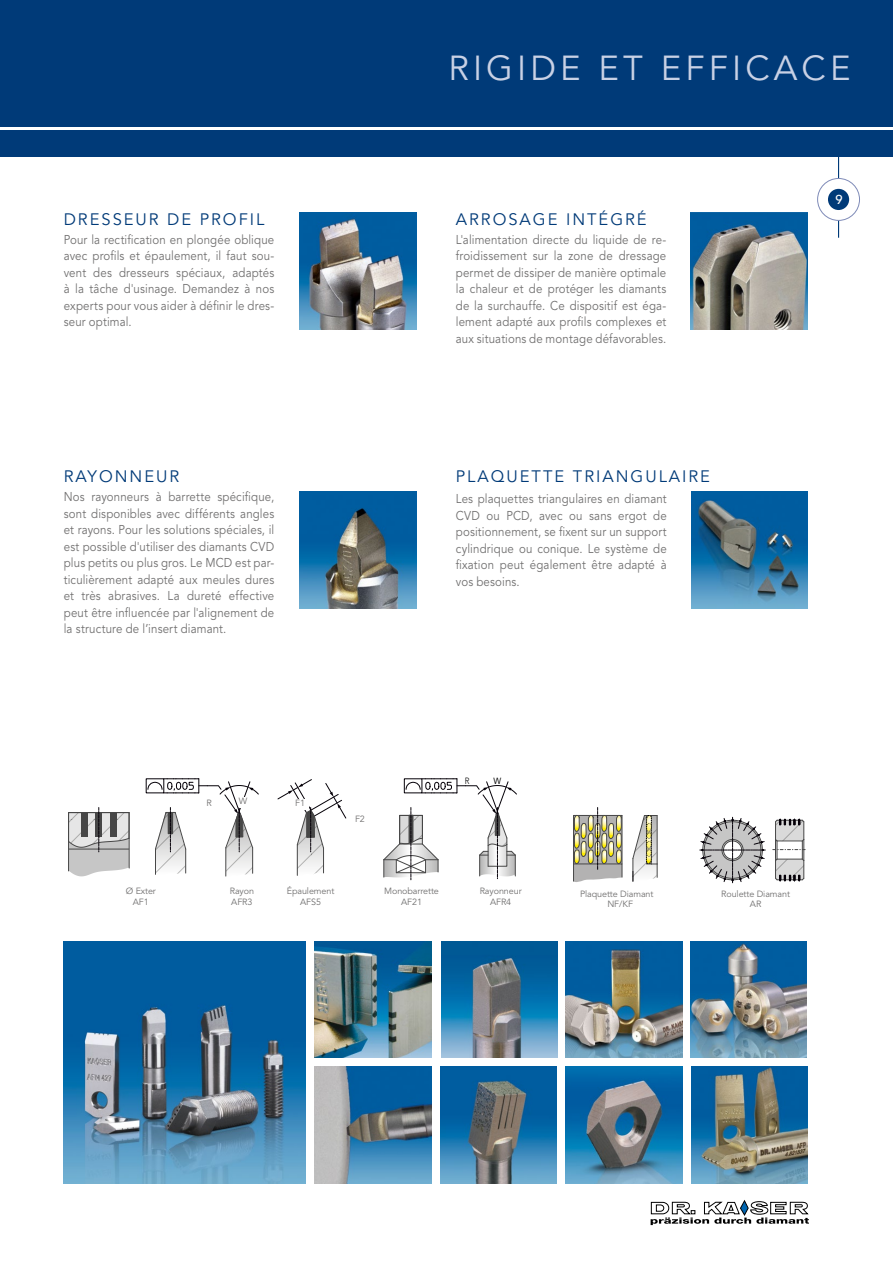
<style>
.page{position:relative;width:893px;height:1263px;background:#fff}
.page>*{position:absolute;margin:0;border:0;box-sizing:border-box;transform-origin:0 0}
.t1{font:34.5px "Avenir LT Std";letter-spacing:.12em;color:#c9d1e5}
.t2{font:16.5px "Avenir LT Std";letter-spacing:.12em;color:#003a78}
.t3{font:500 12.9px "Avenir LT Std";color:#fff}
.t4{font:12.75px/16.5px "Avenir LT Std";letter-spacing:.015em;color:#706f6f;text-align:justify;scale:.9 1}
.t5{font:9px/10.5px "Avenir LT Std";letter-spacing:-.01em;color:#706f6f;text-align:center}
.t6{font:300 9px "Avenir LT Std";color:#000;scale:.9 1}
.t7{font:9px "Avenir LT Com";color:#000;scale:.9 1}
</style>
<div class="page">
<div style="left:0;top:0;width:893px;height:157px;background:#003a78"></div>
<hr style="left:0;top:127px;width:893px;height:3px;background:#fff">
<svg style="left:651px;top:1200px;width:158px;height:25px"></svg>
<hr style="left:838px;top:149px;width:1px;height:89px;background:#003a78">
<div style="left:818px;top:178px;width:41px;height:42px;background:#fff;border-radius:50%"></div>
<div style="left:817px;top:178px;width:43px;height:43px;border:1px solid #7f8bb8;border-radius:50%"></div>
<div style="left:828px;top:189px;width:21px;height:21px;background:#003a78;border-radius:50%"></div>
<img style="left:64px;top:941px;width:242px;height:242px">
<img style="left:315px;top:941px;width:116px;height:117px">
<img style="left:441px;top:941px;width:117px;height:117px">
<img style="left:566px;top:941px;width:116px;height:117px">
<img style="left:566px;top:1066px;width:116px;height:117px">
<img style="left:315px;top:1066px;width:116px;height:117px">
<img style="left:440px;top:1066px;width:117px;height:117px">
<img style="left:690px;top:941px;width:117px;height:117px">
<img style="left:691px;top:1066px;width:117px;height:117px">
<img style="left:299px;top:491px;width:117px;height:117px">
<img style="left:299px;top:213px;width:117px;height:116px">
<img style="left:691px;top:491px;width:117px;height:117px">
<img style="left:690px;top:213px;width:117px;height:117px">
<svg style="left:632px;top:815px;width:26px;height:67px"></svg>
<svg style="left:700px;top:817px;width:65px;height:66px"></svg>
<svg style="left:573px;top:807px;width:50px;height:75px;background:#b4b29b"></svg>
<svg style="left:383px;top:778px;width:134px;height:102px"></svg>
<svg style="left:277px;top:779px;width:69px;height:97px"></svg>
<svg style="left:68px;top:807px;width:62px;height:69px;background:#bbb"></svg>
<svg style="left:147px;top:778px;width:112px;height:99px"></svg>
<svg style="left:773px;top:819px;width:33px;height:62px"></svg>
<div style="left:239px;top:797px;width:13px;height:11px;background:#fff"></div>
<div style="left:206px;top:799px;width:14px;height:9px;background:#fff"></div>
<div style="left:295px;top:799px;width:13px;height:11px;background:#fff"></div>
<h1 class="t1" style="left:448px;top:48px;width:403px">RIGIDE ET EFFICACE</h1>
<p class="t2" style="left:64px;top:210px;width:202px">DRESSEUR DE PROFIL</p>
<p class="t2" style="left:456px;top:210px;width:192px">ARROSAGE INTÉGRÉ</p>
<p class="t4" style="left:64px;top:231px;width:235px">Pour la rectification en plongée oblique avec profils et épaulement, il faut sou&shy;vent des dresseurs spéciaux, adaptés à la tâche d'usinage. Demandez à nos experts pour vous aider à définir le dres&shy;seur optimal.</p>
<p class="t4" style="left:456px;top:231px;width:235px">L'alimentation directe du liquide de re&shy;froidissement sur la zone de dressage permet de dissiper de manière optimale la chaleur et de protéger les diamants de la surchauffe. Ce dispositif est éga&shy;lement adapté aux profils complexes et aux situations de montage défavorables.</p>
<p class="t2" style="left:64px;top:467px;width:117px">RAYONNEUR</p>
<p class="t2" style="left:456px;top:467px;width:256px">PLAQUETTE TRIANGULAIRE</p>
<p class="t4" style="left:64px;top:489px;width:235px">Nos rayonneurs à barrette spécifique, sont disponibles avec différents angles et rayons. Pour les solutions spéciales, il est possible d'utiliser des diamants CVD plus petits ou plus gros. Le MCD est par&shy;ticulièrement adapté aux meules dures et très abrasives. La dureté effective peut être influencée par l'alignement de la structure de l’insert diamant.</p>
<p class="t4" style="left:456px;top:491px;width:236px">Les plaquettes triangulaires en diamant CVD ou PCD, avec ou sans ergot de positionnement, se fixent sur un support cylindrique ou conique. Le système de fixation peut également être adapté à vos besoins.</p>
<p class="t3" style="left:835px;top:192px;width:9px">9</p>
<p class="t5" style="left:239px;top:796px;width:10px">W</p>
<p class="t5" style="left:206px;top:798px;width:7px">R</p>
<p class="t5" style="left:295px;top:798px;width:11px">F1</p>
<p class="t5" style="left:355px;top:813px;width:11px">F2</p>
<p class="t6" style="left:465px;top:776px;width:7px">R</p>
<p class="t7" style="left:494px;top:775px;width:10px">W</p>
<p class="t5" style="left:126px;top:886px;width:32px">Ø Exter<br>AF1</p>
<p class="t5" style="left:230px;top:886px;width:26px;text-align:left">Rayon<br>AFR3</p>
<p class="t5" style="left:287px;top:886px;width:49px">Épaulement<br>AFS5</p>
<p class="t5" style="left:384px;top:886px;width:56px">Monobarrette<br>AF21</p>
<p class="t5" style="left:480px;top:886px;width:43px">Rayonneur<br>AFR4</p>
<p class="t5" style="left:607px;top:888px;width:48px;text-align:left;text-indent:-27px">Plaquette Diamant<br>NF/KF</p>
<p class="t5" style="left:721px;top:888px;width:70px">Roulette Diamant<br>AR</p>
</div>
